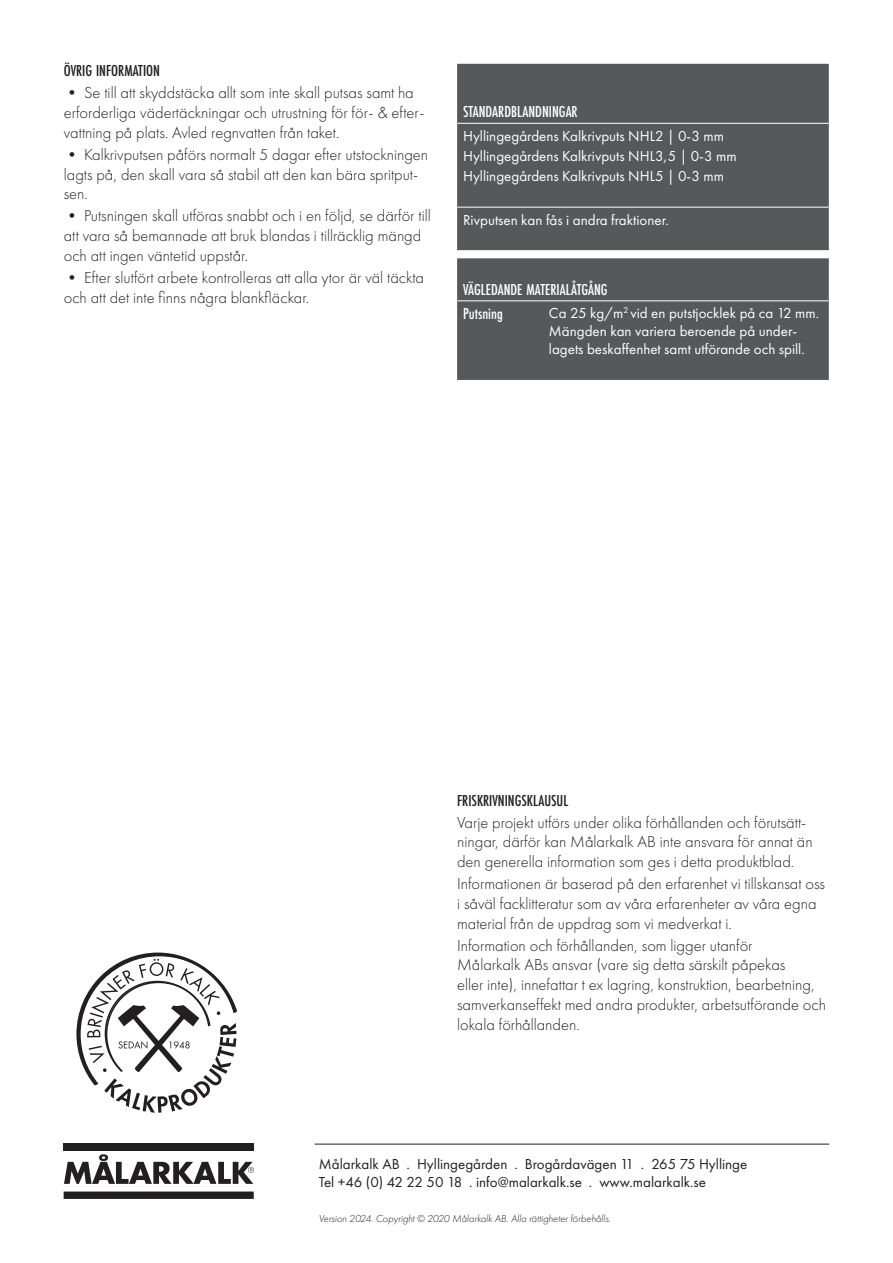
<style>
.page{position:relative;width:893px;height:1263px;background:#fff}
.page>*{position:absolute;margin:0;border:0;box-sizing:border-box;transform-origin:0 0}
.Brödtext___P-blad_20{font:300 16.5px/19.8px "Futura PT";color:#231f20}
.Tabell_rubrik_vit{font:500 16.5px "Futura PT Cond";color:#fff}
.Brödtext_rubrik___P{font:500 16.5px "Futura PT Cond";color:#231f20}
.Tabell_brödtext_vit{font:15px/18px "Futura PT";color:#fff}
.t1{font:15px/18px "Futura PT";color:#231f20}
.t2{font:italic 300 10.5px "Futura PT";color:#231f20}
</style>
<div class="page">
<div style="left:457px;top:258px;width:372px;height:122px;background:#57585a"></div>
<hr style="left:457px;top:301px;width:86px;height:1px;background:#fff">
<hr style="left:543px;top:301px;width:286px;height:1px;background:#fff">
<hr style="left:315px;top:1144px;width:514px;height:1px;background:#231f20">
<svg style="left:76px;top:952px;width:161px;height:161px"></svg>
<div style="left:64px;top:1143px;width:190px;height:8px;background:#231f20"></div>
<div style="left:64px;top:1191px;width:190px;height:8px;background:#231f20"></div>
<svg style="left:64px;top:1154px;width:190px;height:30px"></svg>
<div style="left:457px;top:64px;width:372px;height:186px;background:#57585a"></div>
<hr style="left:457px;top:123px;width:372px;height:1px;background:#fff">
<hr style="left:457px;top:207px;width:372px;height:1px;background:#fff">
<p class="Brödtext_rubrik___P" style="left:64px;top:61px;width:98px">ÖVRIG INFORMATION</p>
<p class="Brödtext___P-blad_20" style="left:64px;top:83px;width:362px">• Se till att skyddstäcka allt som inte skall putsas samt ha erforderliga vädertäckningar och utrustning för för- &amp; efter&shy;vattning på plats. Avled regnvatten från taket.</p>
<p class="Brödtext___P-blad_20" style="left:64px;top:145px;width:366px">• Kalkrivputsen påförs normalt 5 dagar efter utstockningen lagts på, den skall vara så stabil att den kan bära spritput&shy;sen.</p>
<p class="Brödtext___P-blad_20" style="left:64px;top:206px;width:368px">• Putsningen skall utföras snabbt och i en följd, se därför till att vara så bemannade att bruk blandas i tillräcklig mängd och att ingen väntetid uppstår.</p>
<p class="Brödtext___P-blad_20" style="left:64px;top:268px;width:362px">• Efter slutfört arbete kontrolleras att alla ytor är väl täckta och att det inte finns några blankfläckar.</p>
<p class="Tabell_rubrik_vit" style="left:463px;top:102px;width:116px">STANDARDBLANDNINGAR</p>
<p class="Tabell_brödtext_vit" style="left:463px;top:127px;width:262px">Hyllingegårdens Kalkrivputs NHL2 | 0-3 mm</p>
<p class="Tabell_brödtext_vit" style="left:463px;top:147px;width:275px">Hyllingegårdens Kalkrivputs NHL3,5 | 0-3 mm</p>
<p class="Tabell_brödtext_vit" style="left:463px;top:167px;width:262px">Hyllingegårdens Kalkrivputs NHL5 | 0-3 mm</p>
<p class="Tabell_brödtext_vit" style="left:463px;top:211px;width:207px">Rivputsen kan fås i andra fraktioner.</p>
<p class="Tabell_rubrik_vit" style="left:463px;top:280px;width:146px">VÄGLEDANDE MATERIALÅTGÅNG</p>
<p class="Tabell_rubrik_vit" style="left:463px;top:304px;width:41px">Putsning</p>
<p class="Tabell_brödtext_vit" style="left:549px;top:304px;width:272px">Ca 25 kg/m<sup>2</sup> vid en putstjocklek på ca 12 mm.<br>Mängden kan variera beroende på under&shy;lagets beskaffenhet samt utförande och spill.</p>
<p class="Brödtext_rubrik___P" style="left:457px;top:790px;width:113px">FRISKRIVNINGSKLAUSUL</p>
<p class="Brödtext___P-blad_20" style="left:457px;top:812px;width:357px">Varje projekt utförs under olika förhållanden och förutsätt&shy;ningar, därför kan Målarkalk AB inte ansvara för annat än den generella information som ges i detta produktblad.</p>
<p class="Brödtext___P-blad_20" style="left:457px;top:874px;width:369px">Informationen är baserad på den erfarenhet vi tillskansat oss i såväl facklitteratur som av våra erfarenheter av våra egna material från de uppdrag som vi medverkat i.</p>
<p class="Brödtext___P-blad_20" style="left:457px;top:935px;width:370px">Information och förhållanden, som ligger utanför<br>Målarkalk ABs ansvar (vare sig detta särskilt påpekas<br>eller inte), innefattar t ex lagring, konstruktion, bearbetning, samverkanseffekt med andra produkter, arbetsutförande och lokala förhållanden.</p>
<p class="t1" style="left:319px;top:1155px;width:430px">Målarkalk AB . Hyllingegården . Brogårdavägen 11 . 265 75 Hyllinge<br>Tel +46 (0) 42 22 50 18 . info@malarkalk.se . www.malarkalk.se</p>
<p class="t2" style="left:319px;top:1212px;width:293px">Version 2024. Copyright © 2020 Målarkalk AB. Alla rättigheter förbehålls.</p>
</div>
